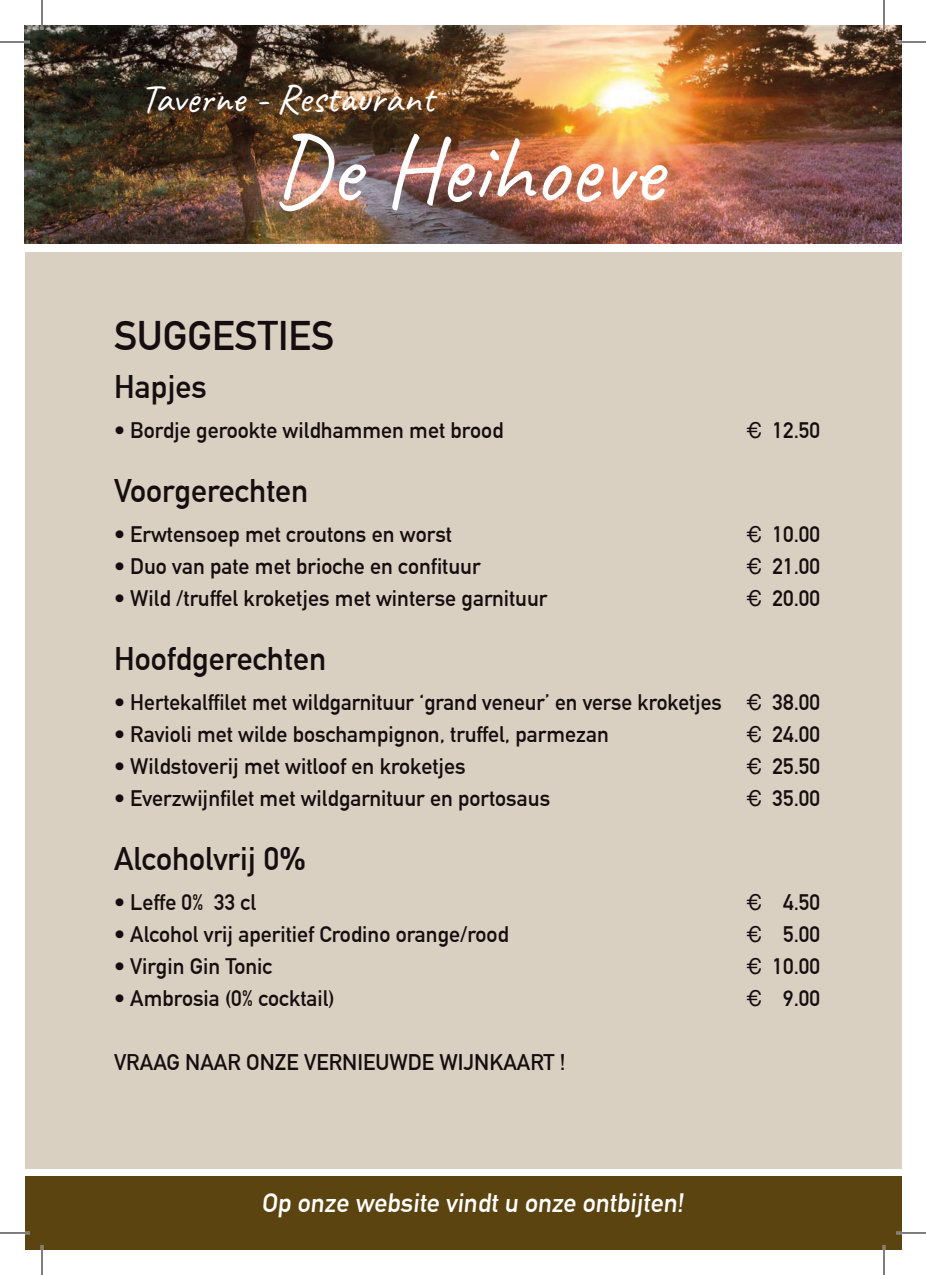
<style>
.page{position:relative;width:926px;height:1275px;background:#fff}
.page>*{position:absolute;margin:0;border:0;box-sizing:border-box;transform-origin:0 0}
.t1{font:97px "Caveat";color:#fff}
.t2{font:40.8px "Caveat";color:#fff}
.t3{font:700 40.4px "DIN Alternate";color:#150d0f}
.t4{font:700 32px "DIN Alternate";color:#150d0f}
.t5{font:700 26px "DIN Alternate";color:#fff}
.t6{font:700 22.2px "DIN Alternate";color:#150d0f}
.t7{font:700 22px "DIN Alternate";color:#150d0f}
.s1{font-family:"Helvetica";font-weight:400}
.s2{font-family:"DIN Bold";font-weight:400}
</style>
<div class="page">
<div style="left:25px;top:252px;width:876px;height:916px;background:#dad0c1"></div>
<img style="left:25px;top:25px;width:876px;height:219px">
<div style="left:25px;top:1176px;width:876px;height:74px;background:#5c4410"></div>
<hr style="left:0;top:41px;width:30px;height:2px;background:#fff">
<hr style="left:896px;top:41px;width:30px;height:2px;background:#fff">
<hr style="left:0;top:1231px;width:30px;height:3px;background:#fff">
<hr style="left:896px;top:1231px;width:30px;height:3px;background:#fff">
<hr style="left:41px;top:0;width:2px;height:30px;background:#fff">
<hr style="left:41px;top:1245px;width:2px;height:30px;background:#fff">
<hr style="left:883px;top:0;width:2px;height:30px;background:#fff">
<hr style="left:883px;top:1245px;width:2px;height:30px;background:#fff">
<hr style="left:0;top:42px;width:30px;height:1px;background:#000">
<hr style="left:896px;top:42px;width:30px;height:1px;background:#000">
<hr style="left:0;top:1232px;width:30px;height:1px;background:#000">
<hr style="left:896px;top:1232px;width:30px;height:1px;background:#000">
<hr style="left:42px;top:0;width:1px;height:30px;background:#000">
<hr style="left:42px;top:1245px;width:1px;height:30px;background:#000">
<hr style="left:884px;top:0;width:1px;height:30px;background:#000">
<hr style="left:884px;top:1245px;width:1px;height:30px;background:#000">
<p class="t2" style="left:140px;top:73px;width:296px">Taverne - Restaurant</p>
<p class="t1" style="left:272px;top:109px;width:393px">De Heihoeve</p>
<p class="t3" style="left:114px;top:305px;width:222px">SUGGESTIES</p>
<p class="t4" style="left:114px;top:362px;width:94px">Hapjes</p>
<p class="t7" style="left:114px;top:413px;width:391px">• Bordje gerookte wildhammen met brood</p>
<p class="t7" style="left:746px;top:413px;width:76px"><span class="s1">€</span> 12.50</p>
<p class="t4" style="left:114px;top:466px;width:196px">Voorgerechten</p>
<p class="t7" style="left:114px;top:517px;width:339px">• Erwtensoep met croutons en worst</p>
<p class="t7" style="left:746px;top:517px;width:76px"><span class="s1">€</span> 10.00</p>
<p class="t7" style="left:114px;top:549px;width:368px">• Duo van pate met brioche en confituur</p>
<p class="t7" style="left:746px;top:549px;width:76px"><span class="s1">€</span> 21.00</p>
<p class="t7" style="left:114px;top:581px;width:435px">• Wild /truffel kroketjes met winterse garnituur</p>
<p class="t7" style="left:746px;top:581px;width:76px"><span class="s1">€</span> 20.00</p>
<p class="t4" style="left:114px;top:634px;width:214px">Hoofdgerechten</p>
<p class="t7" style="left:114px;top:685px;width:708px">• Hertekalffilet met wildgarnituur ‘grand veneur’ en verse kroketjes <span class="s1">€</span> 38.00</p>
<p class="t7" style="left:114px;top:717px;width:496px">• Ravioli met wilde boschampignon, truffel, parmezan</p>
<p class="t7" style="left:746px;top:717px;width:76px"><span class="s1">€</span> 24.00</p>
<p class="t7" style="left:114px;top:749px;width:353px">• Wildstoverij met witloof en kroketjes</p>
<p class="t7" style="left:746px;top:749px;width:76px"><span class="s1">€</span> 25.50</p>
<p class="t7" style="left:114px;top:781px;width:438px">• Everzwijnfilet met wildgarnituur en portosaus</p>
<p class="t7" style="left:746px;top:781px;width:76px"><span class="s1">€</span> 35.00</p>
<p class="t4" style="left:114px;top:834px;width:194px">Alcoholvrij 0<span class="s2">%</span></p>
<p class="t7" style="left:114px;top:885px;width:144px">• Leffe 0% 33 cl</p>
<p class="t7" style="left:746px;top:885px;width:76px"><span class="s1">€</span> 4.50</p>
<p class="t7" style="left:114px;top:917px;width:396px">• Alcohol vrij aperitief Crodino orange/rood</p>
<p class="t7" style="left:746px;top:917px;width:76px"><span class="s1">€</span> 5.00</p>
<p class="t7" style="left:114px;top:949px;width:160px">• Virgin Gin Tonic</p>
<p class="t7" style="left:746px;top:949px;width:76px"><span class="s1">€</span> 10.00</p>
<p class="t7" style="left:114px;top:981px;width:222px">• Ambrosia (0% cocktail)</p>
<p class="t7" style="left:746px;top:981px;width:76px"><span class="s1">€</span> 9.00</p>
<p class="t6" style="left:114px;top:1045px;width:453px">VRAAG NAAR ONZE VERNIEUWDE WIJNKAART !</p>
<p class="t5" style="left:262px;top:1183px;width:427px">Op onze website vindt u onze ontbijten!</p>
</div>
